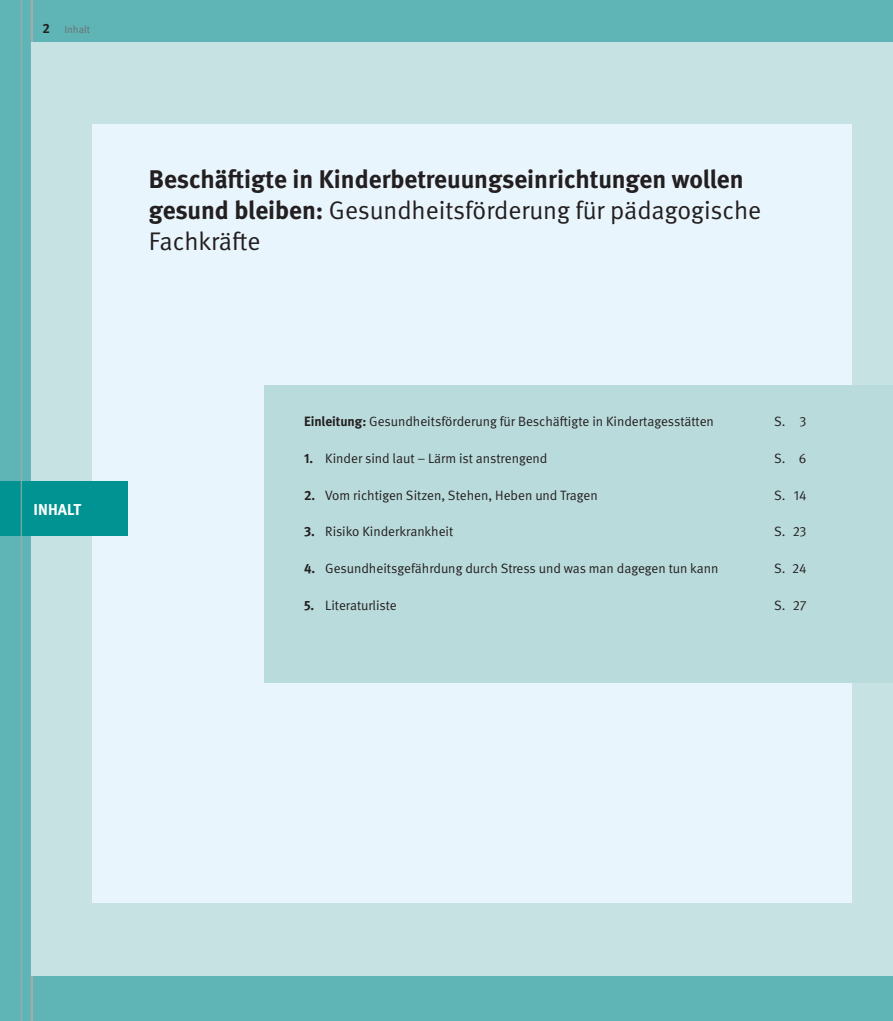
<style>
.page{position:relative;width:893px;height:1021px;background:#fff}
.page>*{position:absolute;margin:0;border:0;box-sizing:border-box;transform-origin:0 0}
.Headline_23_Bold{font:700 25.5px/30.6px "DGUV Meta";color:#231f20}
.t1{font:700 15.75px "DGUV Meta";letter-spacing:.01em;color:#fff}
.Fl__Text_9{font:13.5px "DGUV Meta";color:#231f20}
.t2{font:10.5px "DGUV Meta";color:#6c6d70}
.s1{font-weight:700;font-size:13.5px;color:#231f20}
.s2{font-weight:400}
.s3{font-weight:700}
</style>
<div class="page">
<div style="left:0;top:0;width:893px;height:1020px;background:#5fb5b6"></div>
<hr style="left:31px;top:0;width:2px;height:1020px;background:#a8a9ad">
<hr style="left:892px;top:0;width:1px;height:1020px;background:#d4e8e8">
<div style="left:31px;top:43px;width:862px;height:932px;background:#c6e2e3"></div>
<div style="left:92px;top:124px;width:759px;height:778px;background:#e9f5fc"></div>
<div style="left:0;top:481px;width:128px;height:55px;background:#009391"></div>
<div style="left:265px;top:385px;width:628px;height:297px;background:#badbdc"></div>
<hr style="left:21px;top:0;width:1px;height:1020px;background:#a8a9ad">
<p class="t2" style="left:43px;top:23px;width:49px"><span class="s1">2</span> Inhalt</p>
<p class="Headline_23_Bold" style="left:149px;top:165px;width:614px">Beschäftigte in Kinderbetreuungseinrichtungen wollen gesund bleiben: <span class="s2">Gesundheitsförderung für pädagogische<br>Fachkräfte</span></p>
<p class="t1" style="left:33px;top:500px;width:49px">INHALT</p>
<p class="Fl__Text_9" style="left:304px;top:414px;width:411px"><span class="s3">Einleitung:</span> Gesundheitsförderung für Beschäftigte in Kindertagesstätten</p>
<p class="Fl__Text_9" style="left:774px;top:414px;width:34px">S. 3</p>
<p class="Fl__Text_9" style="left:304px;top:450px;width:245px"><span class="s3">1.</span> Kinder sind laut – Lärm ist anstrengend</p>
<p class="Fl__Text_9" style="left:774px;top:450px;width:34px">S. 6</p>
<p class="Fl__Text_9" style="left:304px;top:487px;width:295px"><span class="s3">2.</span> Vom richtigen Sitzen, Stehen, Heben und Tragen</p>
<p class="Fl__Text_9" style="left:774px;top:487px;width:34px">S. 14</p>
<p class="Fl__Text_9" style="left:304px;top:524px;width:151px"><span class="s3">3.</span> Risiko Kinderkrankheit</p>
<p class="Fl__Text_9" style="left:774px;top:524px;width:34px">S. 23</p>
<p class="Fl__Text_9" style="left:304px;top:560px;width:416px"><span class="s3">4.</span> Gesundheitsgefährdung durch Stress und was man dagegen tun kann</p>
<p class="Fl__Text_9" style="left:774px;top:560px;width:34px">S. 24</p>
<p class="Fl__Text_9" style="left:304px;top:597px;width:94px"><span class="s3">5.</span> Literaturliste</p>
<p class="Fl__Text_9" style="left:774px;top:597px;width:34px">S. 27</p>
</div>
